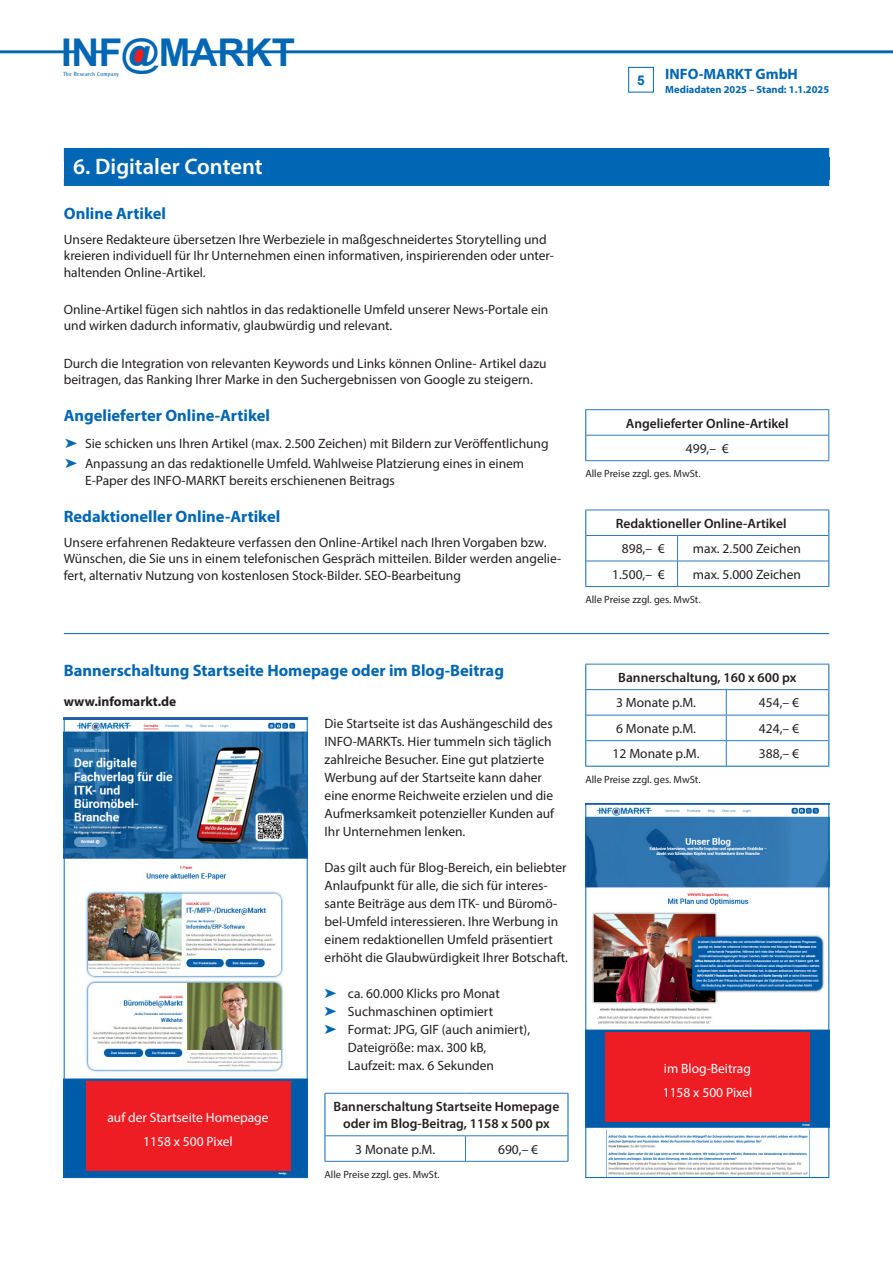
<style>
.page{position:relative;width:893px;height:1263px;background:#fff}
.page>*{position:absolute;margin:0;border:0;box-sizing:border-box;transform-origin:0 0}
.t1{font:700 38.4px "Arial";letter-spacing:-.005em;color:#0166b3}
.t2{font:600 22.5px "Myriad Pro";color:#fff}
.t3{font:700 16.5px "Myriad Pro";color:#0166b3}
.t4{font:700 15px "Myriad Pro";color:#0166b3}
.t5{font:13.5px/18px "Myriad Pro";color:#231f20}
.t6{font:600 13.5px/16.5px "Myriad Pro";color:#231f20;text-align:center}
.t7{font:13.5px/24px "Myriad Pro";color:#fff;text-align:center}
.t8{font:700 13.5px "Myriad Pro";color:#231f20}
.t9{font:700 13.5px "Arial";color:#0166b3}
.t10{font:10.5px "Myriad Pro";color:#231f20}
.t11{font:700 10.5px "Myriad Pro";color:#0166b3}
.t12{font:5.7px "Cleargothic";letter-spacing:.06em;color:#0166b3;scale:.9 1}
.s1{font-size:38.25px}
.s2{color:#0166b3}
</style>
<div class="page">
<div style="left:628px;top:67px;width:26px;height:25px;border:1px solid #0166b3"></div>
<hr style="left:0;top:50px;width:76px;height:3px;background:#0166b3">
<svg style="left:185px;top:50px;width:13px;height:3px"></svg>
<hr style="left:92px;top:50px;width:14px;height:3px;background:#0166b3">
<hr style="left:208px;top:50px;width:16px;height:3px;background:#0166b3">
<hr style="left:235px;top:50px;width:16px;height:3px;background:#0166b3">
<hr style="left:261px;top:50px;width:632px;height:3px;background:#0166b3">
<svg style="left:131px;top:47px;width:15px;height:18px"></svg>
<div style="left:64px;top:157px;width:765px;height:23px;background:#0166b3"></div>
<div style="left:64px;top:148px;width:765px;height:13px;background:#0166b3"></div>
<div style="left:64px;top:178px;width:765px;height:8px;background:#0166b3"></div>
<hr style="left:585px;top:586px;width:92px;height:1px;background:#2b79be">
<hr style="left:677px;top:586px;width:152px;height:1px;background:#2b79be">
<svg style="left:585px;top:510px;width:244px;height:76px"></svg>
<hr style="left:585px;top:409px;width:244px;height:1px;background:#2b79be">
<svg style="left:585px;top:410px;width:244px;height:51px"></svg>
<svg style="left:585px;top:664px;width:244px;height:102px"></svg>
<hr style="left:585px;top:766px;width:141px;height:1px;background:#0166b3">
<hr style="left:726px;top:766px;width:103px;height:1px;background:#0166b3">
<img style="left:66px;top:722px;width:240px;height:454px">
<div style="left:64px;top:718px;width:244px;height:460px;border:1px solid #0166b3"></div>
<div style="left:86px;top:1082px;width:204px;height:89px;background:#ee1d23"></div>
<img style="left:587px;top:807px;width:240px;height:369px">
<div style="left:585px;top:803px;width:244px;height:375px;border:1px solid #0166b3"></div>
<div style="left:605px;top:1033px;width:204px;height:89px;background:#ee1d23"></div>
<hr style="left:325px;top:1161px;width:140px;height:1px;background:#2b79be">
<hr style="left:465px;top:1161px;width:103px;height:1px;background:#2b79be">
<svg style="left:325px;top:1093px;width:244px;height:68px"></svg>
<hr style="left:64px;top:633px;width:765px;height:1px;background:#0166b3">
<h1 class="t1" style="left:61px;top:26px;width:236px">INF<span class="s1">@</span>MARKT</h1>
<p class="t12" style="left:64px;top:70px;width:63px">The Research Company</p>
<p class="t9" style="left:637px;top:71px;width:9px">5</p>
<p class="t4" style="left:665px;top:65px;width:134px">INFO-MARKT GmbH</p>
<p class="t11" style="left:665px;top:82px;width:165px">Mediadaten 2025 – Stand: 1.1.2025</p>
<h2 class="t2" style="left:73px;top:152px;width:191px">6. Digitaler Content</h2>
<p class="t3" style="left:64px;top:202px;width:104px">Online Artikel</p>
<p class="t5" style="left:64px;top:231px;width:492px;line-height:16.5px">Unsere Redakteure übersetzen Ihre Werbeziele in maßgeschneidertes Storytelling und kreieren individuell für Ihr Unternehmen einen informativen, inspirierenden oder unter&shy;haltenden Online-Artikel.</p>
<p class="t5" style="left:64px;top:301px;width:486px;line-height:16.5px">Online-Artikel fügen sich nahtlos in das redaktionelle Umfeld unserer News-Portale ein und wirken dadurch informativ, glaubwürdig und relevant.</p>
<p class="t5" style="left:64px;top:355px;width:484px;line-height:16.5px">Durch die Integration von relevanten Keywords und Links können Online- Artikel dazu beitragen, das Ranking Ihrer Marke in den Suchergebnissen von Google zu steigern.</p>
<p class="t3" style="left:64px;top:405px;width:208px">Angelieferter Online-Artikel</p>
<p class="t5" style="left:65px;top:433px;width:485px;line-height:20.1px"><span class="s2">➤</span> Sie schicken uns Ihren Artikel (max. 2.500 Zeichen) mit Bildern zur Veröffentlichung <span class="s2">➤</span> Anpassung an das redaktionelle Umfeld. Wahlweise Platzierung eines in einem</p>
<p class="t5" style="left:85px;top:471px;width:311px">E-Paper des INFO-MARKT bereits erschienenen Beitrags</p>
<p class="t3" style="left:64px;top:505px;width:218px">Redaktioneller Online-Artikel</p>
<p class="t5" style="left:64px;top:534px;width:499px;line-height:16.5px">Unsere erfahrenen Redakteure verfassen den Online-Artikel nach Ihren Vorgaben bzw.<br>Wünschen, die Sie uns in einem telefonischen Gespräch mitteilen. Bilder werden angelie&shy;fert, alternativ Nutzung von kostenlosen Stock-Bilder. SEO-Bearbeitung</p>
<p class="t6" style="left:626px;top:414px;width:164px">Angelieferter Online-Artikel</p>
<p class="t5" style="left:686px;top:439px;width:44px">499,– €</p>
<p class="t10" style="left:585px;top:467px;width:117px">Alle Preise zzgl. ges. MwSt.</p>
<p class="t6" style="left:616px;top:515px;width:172px">Redaktioneller Online-Artikel</p>
<p class="t5" style="left:622px;top:539px;width:44px">898,– €</p>
<p class="t5" style="left:693px;top:539px;width:110px">max. 2.500 Zeichen</p>
<p class="t5" style="left:612px;top:565px;width:54px">1.500,– €</p>
<p class="t5" style="left:693px;top:565px;width:110px">max. 5.000 Zeichen</p>
<p class="t10" style="left:585px;top:593px;width:117px">Alle Preise zzgl. ges. MwSt.</p>
<p class="t3" style="left:64px;top:660px;width:442px">Bannerschaltung Startseite Homepage oder im Blog-Beitrag</p>
<p class="t8" style="left:64px;top:693px;width:114px">www.infomarkt.de</p>
<p class="t7" style="left:107px;top:1105px;width:163px">auf der Startseite Homepage<br>1158 x 500 Pixel</p>
<p class="t5" style="left:325px;top:714px;width:231px">Die Startseite ist das Aushängeschild des INFO-MARKTs. Hier tummeln sich täglich zahlreiche Besucher. Eine gut platzierte Werbung auf der Startseite kann daher eine enorme Reichweite erzielen und die Aufmerksamkeit potenzieller Kunden auf Ihr Unternehmen lenken.</p>
<p class="t5" style="left:325px;top:858px;width:245px">Das gilt auch für Blog-Bereich, ein beliebter Anlaufpunkt für alle, die sich für interes&shy;sante Beiträge aus dem ITK- und Büromö&shy;bel-Umfeld interessieren. Ihre Werbung in einem redaktionellen Umfeld präsentiert erhöht die Glaubwürdigkeit Ihrer Botschaft.</p>
<p class="t5" style="left:325px;top:984px;width:177px"><span class="s2">➤</span> ca. 60.000 Klicks pro Monat</p>
<p class="t5" style="left:325px;top:1002px;width:170px"><span class="s2">➤</span> Suchmaschinen optimiert</p>
<p class="t5" style="left:325px;top:1020px;width:207px"><span class="s2">➤</span> Format: JPG, GIF (auch animiert),</p>
<p class="t5" style="left:348px;top:1038px;width:140px">Dateigröße: max. 300 kB,</p>
<p class="t5" style="left:348px;top:1056px;width:148px">Laufzeit: max. 6 Sekunden</p>
<p class="t6" style="left:334px;top:1098px;width:227px">Bannerschaltung Startseite Homepage oder im Blog-Beitrag, 1158 x 500 px</p>
<p class="t5" style="left:355px;top:1140px;width:81px">3 Monate p.M.</p>
<p class="t5" style="left:498px;top:1140px;width:42px">690,– €</p>
<p class="t10" style="left:325px;top:1168px;width:117px">Alle Preise zzgl. ges. MwSt.</p>
<p class="t6" style="left:618px;top:669px;width:180px">Bannerschaltung, 160 x 600 px</p>
<p class="t5" style="left:616px;top:694px;width:81px">3 Monate p.M.</p>
<p class="t5" style="left:759px;top:694px;width:42px">454,– €</p>
<p class="t5" style="left:616px;top:719px;width:81px">6 Monate p.M.</p>
<p class="t5" style="left:759px;top:719px;width:42px">424,– €</p>
<p class="t5" style="left:613px;top:745px;width:88px">12 Monate p.M.</p>
<p class="t5" style="left:759px;top:745px;width:42px">388,– €</p>
<p class="t10" style="left:585px;top:773px;width:117px">Alle Preise zzgl. ges. MwSt.</p>
<p class="t7" style="left:663px;top:1056px;width:91px;text-align:left">im Blog-Beitrag<br>1158 x 500 Pixel</p>
</div>
